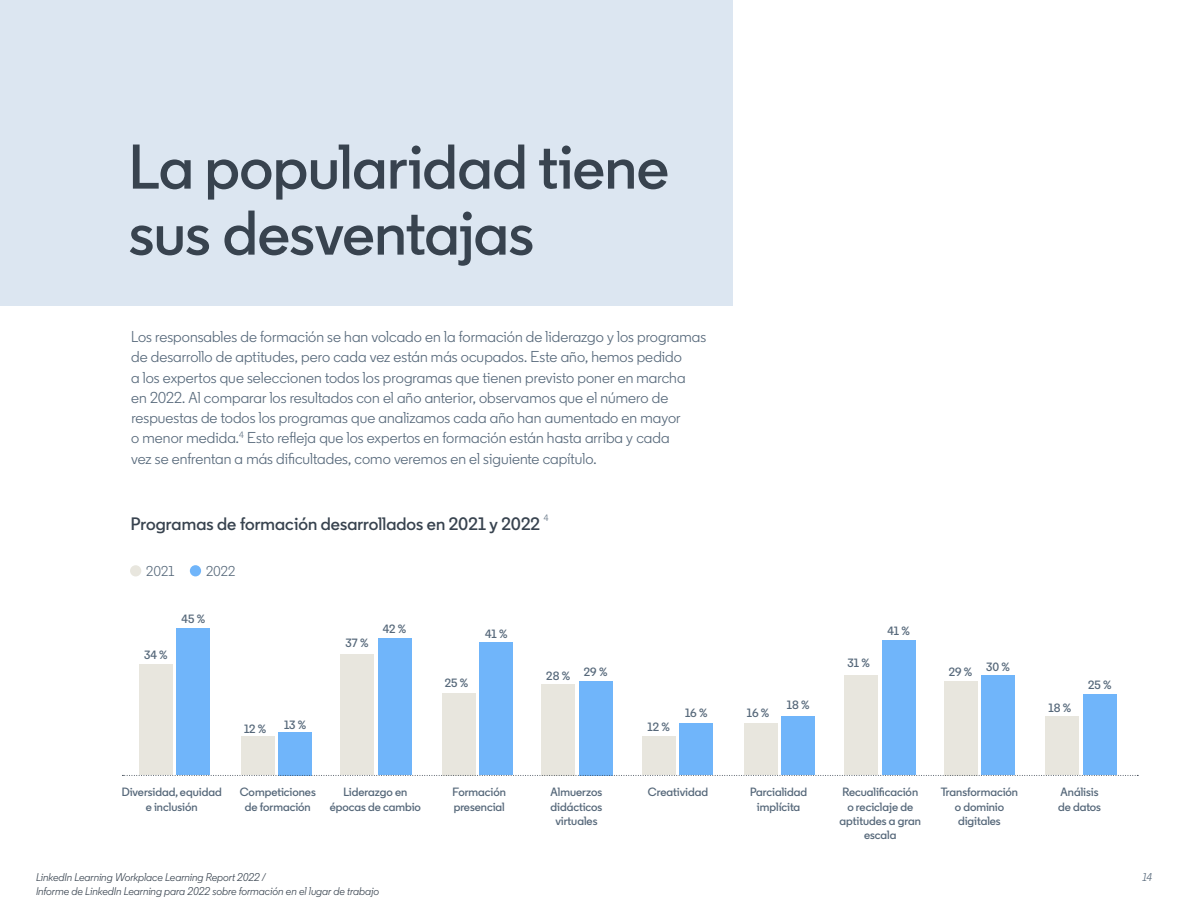
<style>
.page{position:relative;width:1188px;height:918px;background:#fff}
.page>*{position:absolute;margin:0;border:0;box-sizing:border-box;transform-origin:0 0}
.t1{font:600 63px/66px "Community";color:#38434f}
.t2{font:600 18px "Community";letter-spacing:.005em;color:#38434f}
.t3{font:15.75px/20.2px "Community";letter-spacing:.005em;color:#56687a}
.t4{font:14.25px "Community";color:#56687a}
.t5{font:600 12px/14.4px "Community";color:#56687a;text-align:center}
.t6{font:italic 11.25px/13.5px "Community";color:#38434f}
.t7{font:italic 11.25px "Community";color:#56687a}
.t8{font:9.15px "Community";color:#56687a}
</style>
<div class="page">
<div style="left:0;top:0;width:733px;height:306px;background:#dce6f1"></div>
<div style="left:139px;top:664px;width:34px;height:111px;background:#e8e6de"></div>
<div style="left:177px;top:628px;width:33px;height:147px;background:#70b5fa"></div>
<div style="left:340px;top:655px;width:34px;height:120px;background:#e8e6de"></div>
<div style="left:378px;top:638px;width:33px;height:137px;background:#70b5fa"></div>
<div style="left:642px;top:736px;width:34px;height:39px;background:#e8e6de"></div>
<div style="left:680px;top:724px;width:33px;height:51px;background:#70b5fa"></div>
<div style="left:542px;top:684px;width:33px;height:91px;background:#e8e6de"></div>
<div style="left:579px;top:681px;width:33px;height:94px;background:#70b5fa"></div>
<div style="left:944px;top:681px;width:33px;height:94px;background:#e8e6de"></div>
<div style="left:981px;top:676px;width:34px;height:99px;background:#70b5fa"></div>
<div style="left:278px;top:732px;width:34px;height:43px;background:#70b5fa"></div>
<div style="left:241px;top:736px;width:33px;height:39px;background:#e8e6de"></div>
<div style="left:480px;top:643px;width:33px;height:132px;background:#70b5fa"></div>
<div style="left:442px;top:693px;width:34px;height:82px;background:#e8e6de"></div>
<div style="left:882px;top:640px;width:33px;height:135px;background:#70b5fa"></div>
<div style="left:845px;top:676px;width:33px;height:99px;background:#e8e6de"></div>
<div style="left:781px;top:717px;width:34px;height:58px;background:#70b5fa"></div>
<div style="left:744px;top:724px;width:33px;height:51px;background:#e8e6de"></div>
<div style="left:1083px;top:694px;width:34px;height:81px;background:#70b5fa"></div>
<div style="left:1046px;top:717px;width:33px;height:58px;background:#e8e6de"></div>
<div style="left:130px;top:565px;width:11px;height:11px;background:#e8e6de;border-radius:50%"></div>
<div style="left:190px;top:565px;width:11px;height:11px;background:#70b5fa;border-radius:50%"></div>
<svg style="left:122px;top:775px;width:1016px;height:1px"></svg>
<h1 class="t1" style="left:129px;top:133px;width:541px">La popularidad tiene sus desventajas</h1>
<p class="t3" style="left:131px;top:327px;width:577px">Los responsables de formación se han volcado en la formación de liderazgo y los programas de desarrollo de aptitudes, pero cada vez están más ocupados. Este año, hemos pedido<br>a los expertos que seleccionen todos los programas que tienen previsto poner en marcha<br>en 2022. Al comparar los resultados con el año anterior, observamos que el número de respuestas de todos los programas que analizamos cada año han aumentado en mayor<br>o menor medida.<sup>4</sup> Esto refleja que los expertos en formación están hasta arriba y cada<br>vez se enfrentan a más dificultades, como veremos en el siguiente capítulo.</p>
<p class="t2" style="left:131px;top:512px;width:411px">Programas de formación desarrollados en 2021 y 2022</p>
<p class="t8" style="left:544px;top:512px;width:6px">4</p>
<p class="t4" style="left:146px;top:562px;width:30px">2021</p>
<p class="t4" style="left:206px;top:562px;width:31px">2022</p>
<p class="t5" style="left:144px;top:648px;width:25px">34 %</p>
<p class="t5" style="left:182px;top:612px;width:25px">45 %</p>
<p class="t5" style="left:244px;top:722px;width:24px">12 %</p>
<p class="t5" style="left:284px;top:717px;width:24px">13 %</p>
<p class="t5" style="left:346px;top:636px;width:24px">37 %</p>
<p class="t5" style="left:383px;top:621px;width:25px">42 %</p>
<p class="t5" style="left:445px;top:676px;width:25px">25 %</p>
<p class="t5" style="left:485px;top:627px;width:24px">41 %</p>
<p class="t5" style="left:546px;top:669px;width:25px">28 %</p>
<p class="t5" style="left:584px;top:664px;width:25px">29 %</p>
<p class="t5" style="left:648px;top:720px;width:24px">12 %</p>
<p class="t5" style="left:685px;top:705px;width:24px">16 %</p>
<p class="t5" style="left:747px;top:705px;width:24px">16 %</p>
<p class="t5" style="left:787px;top:698px;width:24px">18 %</p>
<p class="t5" style="left:848px;top:656px;width:24px">31 %</p>
<p class="t5" style="left:888px;top:623px;width:24px">41 %</p>
<p class="t5" style="left:949px;top:664px;width:25px">29 %</p>
<p class="t5" style="left:986px;top:660px;width:25px">30 %</p>
<p class="t5" style="left:1049px;top:701px;width:24px">18 %</p>
<p class="t5" style="left:1088px;top:678px;width:25px">25 %</p>
<p class="t5" style="left:240px;top:785px;width:78px">Competiciones de formación</p>
<p class="t5" style="left:453px;top:785px;width:55px">Formación</p>
<p class="t5" style="left:648px;top:785px;width:62px">Creatividad</p>
<p class="t5" style="left:330px;top:785px;width:93px">Liderazgo en épocas de cambio</p>
<p class="t5" style="left:750px;top:785px;width:58px">Parcialidad implícita</p>
<p class="t5" style="left:941px;top:785px;width:79px">Transformación o dominio digitales</p>
<p class="t5" style="left:840px;top:785px;width:83px">Recualificación o reciclaje de aptitudes a gran escala</p>
<p class="t5" style="left:1058px;top:785px;width:45px;text-align:left">Análisis de datos</p>
<p class="t5" style="left:122px;top:785px;width:102px">Diversidad, equidad e inclusión</p>
<p class="t5" style="left:551px;top:785px;width:53px">Almuerzos didácticos virtuales</p>
<p class="t5" style="left:454px;top:799px;width:53px">presencial</p>
<p class="t6" style="left:36px;top:871px;width:345px">LinkedIn Learning Workplace Learning Report 2022 /<br>Informe de LinkedIn Learning para 2022 sobre formación en el lugar de trabajo</p>
<p class="t7" style="left:1142px;top:871px;width:11px">14</p>
</div>
